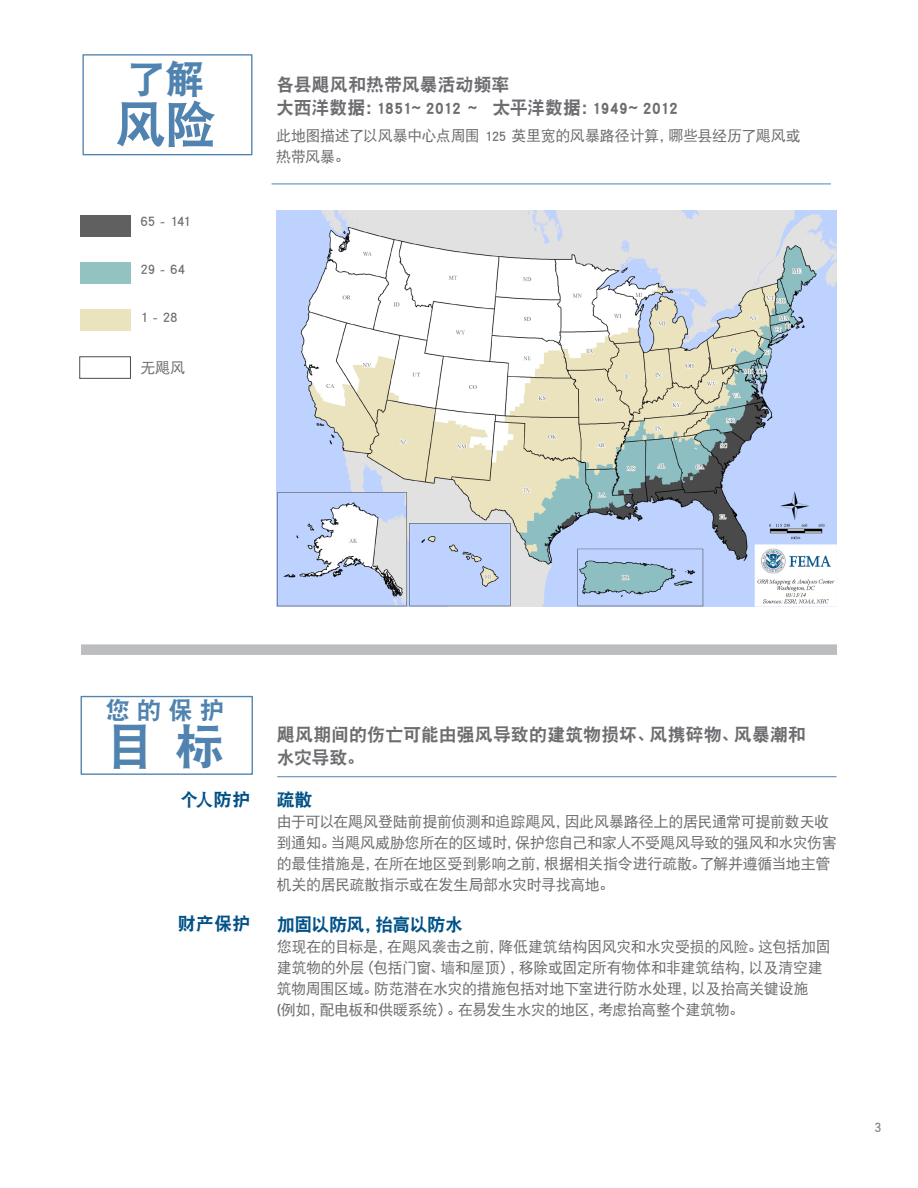
<style>
.page{position:relative;width:918px;height:1188px;background:#fff}
.page>*{position:absolute;margin:0;border:0;box-sizing:border-box;transform-origin:0 0}
.t1{font:51px "DF Hei GB W9";color:#5083af}
.t2{font:49.35px "DF Hei GB W9";color:#5083af}
.t3{font:39px "DF Hei GB W9";color:#5083af}
.t4{font:24.6px "DF Hei GB W9";color:#5083af}
.t5{font:18px/22.5px "DF Hei GB W9";letter-spacing:-.005em;color:#6c6d70}
.Subhead{font:18px "DF Hei GB W9";letter-spacing:-.025em;color:#005187}
.Left_Column_Subheads{font:18px "DF Hei GB W9";letter-spacing:.015em;color:#005187}
.Body_text_LT_Std_45{font:15px/21px "DF Hei GB W5";letter-spacing:-.02em;color:#6c6d70}
.t6{font:15px "DF Hei GB W5";color:#808285}
.s1{font-family:"Myriad Pro";font-weight:600}
</style>
<div class="page">
<div style="left:81px;top:696px;width:172px;height:79px;border:1px solid #5083af"></div>
<hr style="left:278px;top:776px;width:558px;height:1px;background:#5083af">
<div style="left:82px;top:54px;width:171px;height:101px;border:1px solid #5083af"></div>
<div style="left:81px;top:644px;width:756px;height:11px;background:#bcbdc0"></div>
<img style="left:276px;top:211px;width:561px;height:396px">
<div style="left:80px;top:215px;width:50px;height:22px;background:#606060"></div>
<div style="left:80px;top:262px;width:50px;height:22px;background:#93c2c3"></div>
<div style="left:80px;top:310px;width:50px;height:21px;background:#ebe3be"></div>
<hr style="left:272px;top:184px;width:559px;height:1px;background:#5083af">
<p class="t3" style="left:127px;top:58px;width:79px">了解</p>
<p class="t1" style="left:115px;top:97px;width:103px">风险</p>
<p class="Body_text_LT_Std_45" style="left:140px;top:210px;width:52px">65 - 141</p>
<p class="Body_text_LT_Std_45" style="left:140px;top:258px;width:46px">29 - 64</p>
<p class="Body_text_LT_Std_45" style="left:140px;top:306px;width:39px">1 - 28</p>
<p class="Body_text_LT_Std_45" style="left:140px;top:357px;width:46px">无飓风</p>
<p class="t5" style="left:276px;top:73px;width:404px">各县飓风和热带风暴活动频率<br>大西洋数据：1851~2012 ~ 太平洋数据：1949~2012</p>
<p class="Body_text_LT_Std_45" style="left:276px;top:125px;width:526px">此地图描述了以风暴中心点周围 125 英里宽的风暴路径计算，哪些县经历了飓风或热带风暴。</p>
<p class="t4" style="left:105px;top:697px;width:120px">您的保护</p>
<p class="t2" style="left:105px;top:720px;width:120px">目标</p>
<p class="t5" style="left:277px;top:723px;width:531px">飓风期间的伤亡可能由强风导致的建筑物损坏、风携碎物、风暴潮和水灾导致。</p>
<p class="Left_Column_Subheads" style="left:181px;top:789px;width:71px">个人防护</p>
<p class="Subhead" style="left:277px;top:789px;width:37px">疏散</p>
<p class="Body_text_LT_Std_45" style="left:277px;top:810px;width:562px">由于可以在飓风登陆前提前侦测和追踪飓风，因此风暴路径上的居民通常可提前数天收到通知。当飓风威胁您所在的区域时，保护您自己和家人不受飓风导致的强风和水灾伤害的最佳措施是，在所在地区受到影响之前，根据相关指令进行疏散。了解并遵循当地主管机关的居民疏散指示或在发生局部水灾时寻找高地。</p>
<p class="Left_Column_Subheads" style="left:178px;top:914px;width:74px">财产保护</p>
<p class="Subhead" style="left:277px;top:915px;width:188px">加固以防风，抬高以防水</p>
<p class="Body_text_LT_Std_45" style="left:277px;top:936px;width:555px">您现在的目标是，在飓风袭击之前，降低建筑结构因风灾和水灾受损的风险。这包括加固建筑物的外层（包括门窗、墙和屋顶），移除或固定所有物体和非建筑结构，以及清空建筑物周围区域。防范潜在水灾的措施包括对地下室进行防水处理，以及抬高关键设施<br><span class="s1">(</span>例如，配电板和供暖系统）。在易发生水灾的地区，考虑抬高整个建筑物。</p>
<p class="t6" style="left:874px;top:1119px;width:9px">3</p>
</div>
